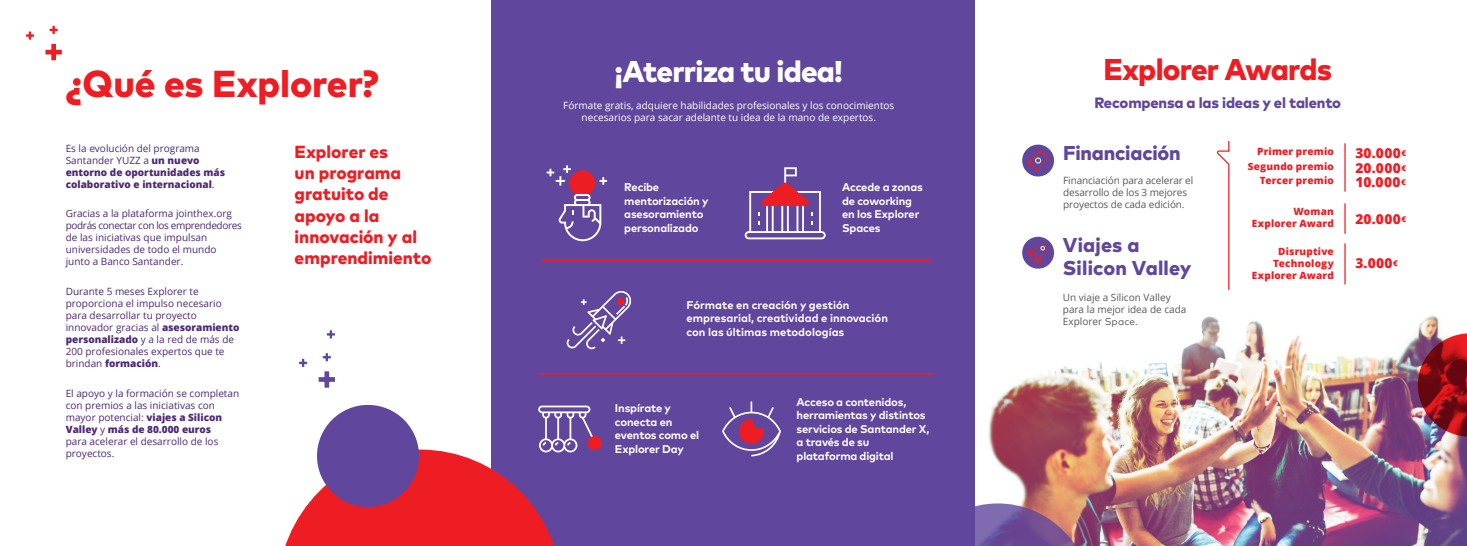
<style>
.page{position:relative;width:1467px;height:546px;background:#fff}
.page>*{position:absolute;margin:0;border:0;box-sizing:border-box;transform-origin:0 0}
.t1{font:800 37.5px "Mark Pro";letter-spacing:-.005em;color:#ee1d23}
.t2{font:800 30px "Mark Pro";letter-spacing:-.025em;color:#fff}
.t3{font:800 30px "Mark Pro";letter-spacing:-.025em;color:#ee1d23}
.t4{font:800 20px "Mark Pro";color:#60479d}
.t5{font:800 17.5px/21.2px "Mark Pro";color:#ee1d23}
.t6{font:800 15px "Mark Pro";letter-spacing:-.01em;color:#60479d}
.t7{font:800 13.75px "Open Sans";letter-spacing:.03em;color:#ee1d23}
.t8{font:700 11.25px/13.5px "Mark Pro";letter-spacing:-.015em;color:#fff}
.t9{font:10px/12px "Open Sans";color:#4c2973}
.t10{font:10px/12px "Open Sans";letter-spacing:-.01em;color:#57585a}
.t11{font:10px/12px "Open Sans";color:#fff;text-align:center}
.t12{font:800 10px/12px "Open Sans";color:#4c2973}
.t13{font:800 10px/12px "Open Sans";letter-spacing:.02em;color:#ee1d23;text-align:right}
.s1{font-weight:400}
.s2{font-weight:800}
.s3{font-family:"Mark Pro"}
</style>
<div class="page">
<div style="left:491px;top:0;width:484px;height:546px;background:#60479d"></div>
<img style="left:989px;top:144px;width:478px;height:402px">
<img style="left:1418px;top:333px;width:49px;height:103px">
<div style="left:51px;top:44px;width:5px;height:16px;background:#ee1d23"></div>
<hr style="left:46px;top:50px;width:16px;height:4px;background:#ee1d23">
<svg style="left:26px;top:32px;width:8px;height:8px"></svg>
<svg style="left:50px;top:26px;width:8px;height:8px"></svg>
<svg style="left:722px;top:401px;width:59px;height:55px"></svg>
<svg style="left:567px;top:291px;width:64px;height:58px"></svg>
<hr style="left:541px;top:260px;width:390px;height:1px;background:#ee1d23">
<hr style="left:538px;top:373px;width:396px;height:1px;background:#ee1d23">
<svg style="left:547px;top:165px;width:60px;height:76px"></svg>
<svg style="left:745px;top:167px;width:81px;height:72px"></svg>
<hr style="left:1344px;top:143px;width:2px;height:49px;background:#ee1d23">
<hr style="left:1344px;top:203px;width:2px;height:31px;background:#ee1d23">
<hr style="left:1344px;top:243px;width:2px;height:41px;background:#ee1d23">
<div style="left:1022px;top:145px;width:32px;height:31px;background:#60479d;border-radius:50%"></div>
<svg style="left:1027px;top:150px;width:22px;height:21px"></svg>
<div style="left:1022px;top:237px;width:32px;height:32px;background:#60479d;border-radius:50%"></div>
<svg style="left:1027px;top:243px;width:21px;height:20px"></svg>
<svg style="left:1217px;top:140px;width:14px;height:151px"></svg>
<svg style="left:285px;top:405px;width:317px;height:141px"></svg>
<div style="left:317px;top:405px;width:102px;height:102px;background:#60479d;border-radius:50%"></div>
<div style="left:324px;top:371px;width:5px;height:16px;background:#60479d"></div>
<div style="left:319px;top:377px;width:16px;height:5px;background:#60479d"></div>
<svg style="left:299px;top:359px;width:8px;height:8px"></svg>
<svg style="left:323px;top:353px;width:8px;height:8px"></svg>
<svg style="left:327px;top:330px;width:8px;height:8px"></svg>
<svg style="left:975px;top:503px;width:115px;height:43px;background:#8d628e"></svg>
<p class="t1" style="left:66px;top:55px;width:315px">¿Qué es Explorer?</p>
<p class="t5" style="left:295px;top:139px;width:138px">Explorer es<br>un programa gratuito de apoyo a la innovación y al emprendimiento</p>
<p class="t12" style="left:66px;top:141px;width:161px"><span class="s1">Es la evolución del programa<br>Santander YUZZ a</span> un nuevo entorno de oportunidades más colaborativo e internacional<span class="s1">.</span></p>
<p class="t9" style="left:66px;top:207px;width:168px">Gracias a la plataforma jointhex.org</p>
<p class="t9" style="left:66px;top:219px;width:178px">podrás conectar con los emprendedores de las iniciativas que impulsan universidades de todo el mundo junto a Banco Santander.</p>
<p class="t9" style="left:66px;top:285px;width:175px">Durante 5 meses Explorer te proporciona el impulso necesario para desarrollar tu proyecto innovador gracias al <span class="s2">asesoramiento personalizado</span> y a la red de más de<br>200 profesionales expertos que te brindan <span class="s2">formación</span>.</p>
<p class="t9" style="left:66px;top:387px;width:175px">El apoyo y la formación se completan con premios a las iniciativas con mayor potencial: <span class="s2">viajes a Silicon<br>Valley</span> y <span class="s2">más de 80.000 euros<br></span>para acelerar el desarrollo de los proyectos.</p>
<p class="t2" style="left:615px;top:48px;width:230px">¡Aterriza tu idea!</p>
<p class="t11" style="left:563px;top:99px;width:333px">Fórmate gratis, adquiere habilidades profesionales y los conocimientos necesarios para sacar adelante tu idea de la mano de expertos.</p>
<p class="t8" style="left:624px;top:180px;width:86px">Recibe mentorización y asesoramiento personalizado</p>
<p class="t8" style="left:842px;top:180px;width:82px">Accede a zonas de coworking en los Explorer<br>Spaces</p>
<p class="t8" style="left:686px;top:297px;width:203px">Fórmate en creación y gestión empresarial, creatividad e innovación con las últimas metodologías</p>
<p class="t8" style="left:615px;top:400px;width:86px">Inspírate y conecta en eventos como el<br>Explorer Day</p>
<p class="t8" style="left:797px;top:394px;width:135px">Acceso a contenidos, herramientas y distintos servicios de Santander X,</p>
<p class="t8" style="left:797px;top:434px;width:98px">a través de su plataforma digital</p>
<p class="t3" style="left:1103px;top:47px;width:230px">Explorer Awards</p>
<p class="t6" style="left:1094px;top:91px;width:248px">Recompensa a las ideas y el talento</p>
<p class="t4" style="left:1063px;top:138px;width:119px">Financiación</p>
<p class="t10" style="left:1063px;top:174px;width:132px">Financiación para acelerar el desarrollo de los 3 mejores proyectos de cada edición.</p>
<p class="t4" style="left:1063px;top:230px;width:78px">Viajes a</p>
<p class="t4" style="left:1063px;top:252px;width:130px">Silicon Valley</p>
<p class="t10" style="left:1063px;top:290px;width:125px">Un viaje a Silicon Valley para la mejor idea de cada<br>Explorer <span class="s3">Space.</span></p>
<p class="t13" style="left:1257px;top:145px;width:78px">Primer premio</p>
<p class="t13" style="left:1248px;top:159px;width:87px">Segundo premio</p>
<p class="t13" style="left:1260px;top:174px;width:76px">Tercer premio</p>
<p class="t13" style="left:1252px;top:205px;width:83px">Woman<br>Explorer Award</p>
<p class="t13" style="left:1252px;top:245px;width:83px">Disruptive<br>Technology<br>Explorer Award</p>
<p class="t7" style="left:1355px;top:143px;width:52px">30.000<sup>€</sup></p>
<p class="t7" style="left:1355px;top:157px;width:52px">20.000<sup>€</sup></p>
<p class="t7" style="left:1355px;top:172px;width:52px">10.000<sup>€</sup></p>
<p class="t7" style="left:1355px;top:208px;width:52px">20.000<sup>€</sup></p>
<p class="t7" style="left:1355px;top:253px;width:44px">3.000<sup>€</sup></p>
</div>
